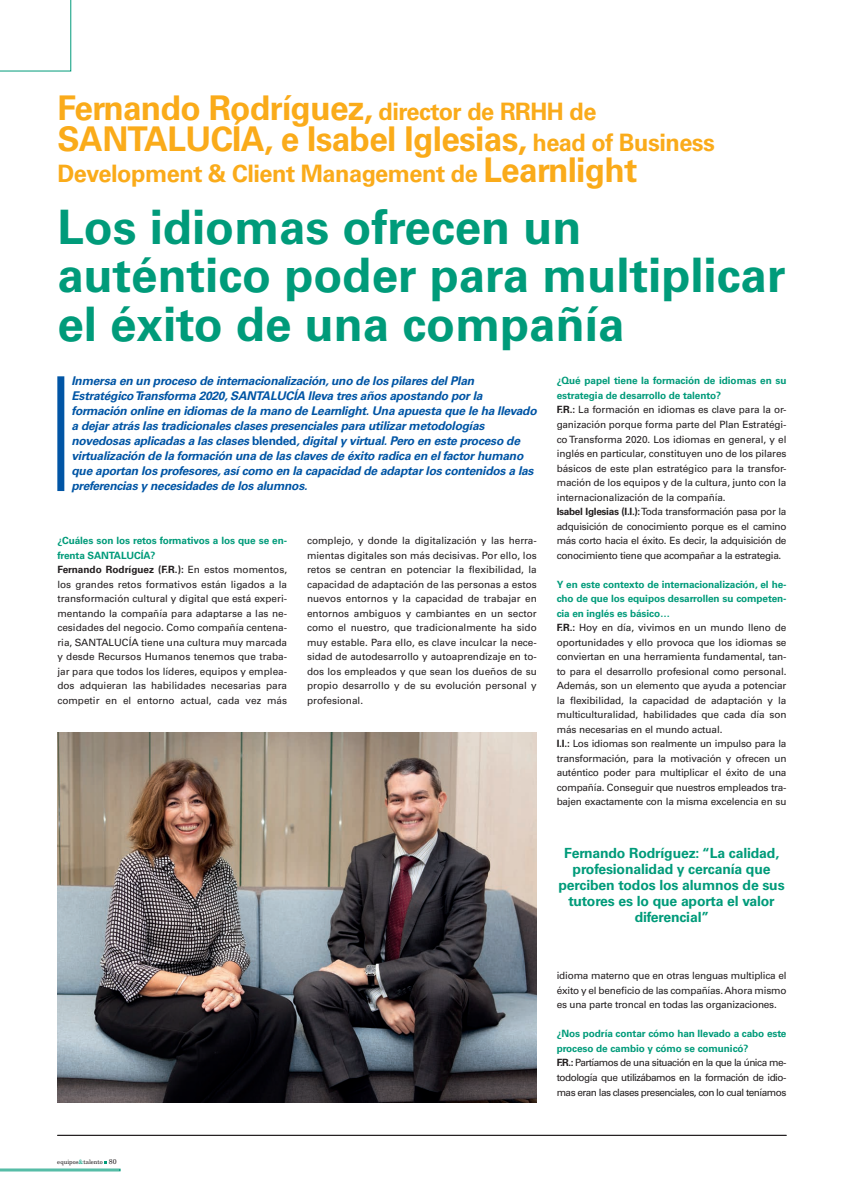
<style>
.page{position:relative;width:844px;height:1191px;background:#fff}
.page>*{position:absolute;margin:0;border:0;box-sizing:border-box;transform-origin:0 0}
.SEL_1_Titular_Articl{font:700 47.5px/48px "Univers LT";color:#009b7a}
._1_Avantitol{font:700 34px/31px "Univers LT";letter-spacing:-.02em;color:#faab1a}
._1_Avantitol-2{font:700 24px "Univers LT";letter-spacing:-.02em;color:#faab1a}
.SEL_1_Destacat{font:700 14px/16px "Univers LT";letter-spacing:-.01em;color:#009b7a;text-align:center}
.SEL_1_Entradeta{font:italic 700 12px/15px "Univers LT";letter-spacing:-.02em;color:#0155a5}
._1_Text{font:10px/14.5px "Univers LT";letter-spacing:-.02em;color:#231f20;text-align:justify}
.SEL_1_Pregunta{font:700 10px/14.5px "Univers LT";letter-spacing:-.01em;color:#009b7a}
.t1{font:6px "New Century Schlbk LT";color:#231f20}
.s1{font-size:24px}
.s2{font-size:34px}
.s3{font-style:normal}
.s4{font-weight:700}
.s5{color:#009b7a}
.s6{font-size:7px}
</style>
<div class="page">
<svg style="left:0;top:1161px;width:120px;height:9px"></svg>
<hr style="left:57px;top:1134px;width:729px;height:1px;background:#231f20">
<div style="left:57px;top:376px;width:7px;height:115px;background:#0155a5"></div>
<img style="left:57px;top:732px;width:479px;height:370px">
<svg style="left:0;top:0;width:71px;height:71px"></svg>
<p class="_1_Avantitol" style="left:57px;top:92px;width:659px">Fernando Rodríguez, <span class="s1">director de RRHH de<br></span>SANTALUCÍA, e Isabel Iglesias, <span class="s1">head of Business</span></p>
<p class="_1_Avantitol-2" style="left:57px;top:159px;width:581px">Development &amp; Client Management de <span class="s2">Learnlight</span></p>
<p class="SEL_1_Titular_Articl" style="left:57px;top:204px;width:729px">Los idiomas ofrecen un auténtico poder para multiplicar el éxito de una compañía</p>
<p class="SEL_1_Entradeta" style="left:71px;top:373px;width:466px">Inmersa en un proceso de internacionalización, uno de los pilares del Plan Estratégico Transforma 2020, SANTALUCÍA lleva tres años apostando por la formación online en idiomas de la mano de Learnlight. Una apuesta que le ha llevado a dejar atrás las tradicionales clases presenciales para utilizar metodologías novedosas aplicadas a las clases <span class="s3">blended</span>, digital y virtual. Pero en este proceso de virtualización de la formación una de las claves de éxito radica en el factor humano que aportan los profesores, así como en la capacidad de adaptar los contenidos a las preferencias y necesidades de los alumnos.</p>
<p class="SEL_1_Pregunta" style="left:556px;top:373px;width:231px">¿Qué papel tiene la formación de idiomas en su estrategia de desarrollo de talento?</p>
<p class="_1_Text" style="left:556px;top:402px;width:231px"><span class="s4">F.R.:</span> La formación en idiomas es clave para la or&shy;ganización porque forma parte del Plan Estratégi&shy;co Transforma 2020. Los idiomas en general, y el inglés en particular, constituyen uno de los pilares básicos de este plan estratégico para la transfor&shy;mación de los equipos y de la cultura, junto con la internacionalización de la compañía.</p>
<p class="_1_Text" style="left:556px;top:504px;width:231px"><span class="s4">Isabel Iglesias (I.I.):</span> Toda transformación pasa por la adquisición de conocimiento porque es el camino más corto hacia el éxito. Es decir, la adquisición de conocimiento tiene que acompañar a la estrategia.</p>
<p class="SEL_1_Pregunta" style="left:556px;top:576px;width:231px;text-align:justify">Y en este contexto de internacionalización, el he&shy;cho de que los equipos desarrollen su competen&shy;cia en inglés es básico…</p>
<p class="_1_Text" style="left:556px;top:620px;width:231px"><span class="s4">F.R.:</span> Hoy en día, vivimos en un mundo lleno de oportunidades y ello provoca que los idiomas se conviertan en una herramienta fundamental, tan&shy;to para el desarrollo profesional como personal.<br>Además, son un elemento que ayuda a potenciar la flexibilidad, la capacidad de adaptación y la multiculturalidad, habilidades que cada día son más necesarias en el mundo actual.</p>
<p class="_1_Text" style="left:556px;top:736px;width:231px"><span class="s4">I.I.:</span> Los idiomas son realmente un impulso para la transformación, para la motivación y ofrecen un auténtico poder para multiplicar el éxito de una compañía. Conseguir que nuestros empleados tra&shy;bajen exactamente con la misma excelencia en su</p>
<p class="_1_Text" style="left:307px;top:533px;width:231px">complejo, y donde la digitalización y las herra&shy;mientas digitales son más decisivas. Por ello, los retos se centran en potenciar la flexibilidad, la capacidad de adaptación de las personas a estos nuevos entornos y la capacidad de trabajar en entornos ambiguos y cambiantes en un sector como el nuestro, que tradicionalmente ha sido muy estable. Para ello, es clave inculcar la nece&shy;sidad de autodesarrollo y autoaprendizaje en to&shy;dos los empleados y que sean los dueños de su propio desarrollo y de su evolución personal y profesional.</p>
<p class="SEL_1_Pregunta" style="left:57px;top:533px;width:231px">¿Cuáles son los retos formativos a los que se en&shy;frenta SANTALUCÍA?</p>
<p class="_1_Text" style="left:57px;top:562px;width:231px"><span class="s4">Fernando Rodríguez (F.R.):</span> En estos momentos, los grandes retos formativos están ligados a la transformación cultural y digital que está experi&shy;mentando la compañía para adaptarse a las ne&shy;cesidades del negocio. Como compañía centena&shy;ria, SANTALUCÍA tiene una cultura muy marcada y desde Recursos Humanos tenemos que traba&shy;jar para que todos los líderes, equipos y emplea&shy;dos adquieran las habilidades necesarias para competir en el entorno actual, cada vez más</p>
<p class="SEL_1_Destacat" style="left:558px;top:845px;width:227px">Fernando Rodríguez: “La calidad, profesionalidad y cercanía que perciben todos los alumnos de sus tutores es lo que aporta el valor diferencial”</p>
<p class="t1" style="left:57px;top:1158px;width:61px">equipos<span class="s5">&amp;</span>talento <span class="s6">80</span></p>
<p class="_1_Text" style="left:556px;top:968px;width:231px">idioma materno que en otras lenguas multiplica el éxito y el beneficio de las compañías. Ahora mismo es una parte troncal en todas las organizaciones.</p>
<p class="SEL_1_Pregunta" style="left:556px;top:1026px;width:231px">¿Nos podría contar cómo han llevado a cabo este proceso de cambio y cómo se comunicó?</p>
<p class="_1_Text" style="left:556px;top:1055px;width:231px"><span class="s4">F.R.:</span> Partíamos de una situación en la que la única me&shy;todología que utilizábamos en la formación de idio&shy;mas eran las clases presenciales, con lo cual teníamos</p>
</div>
